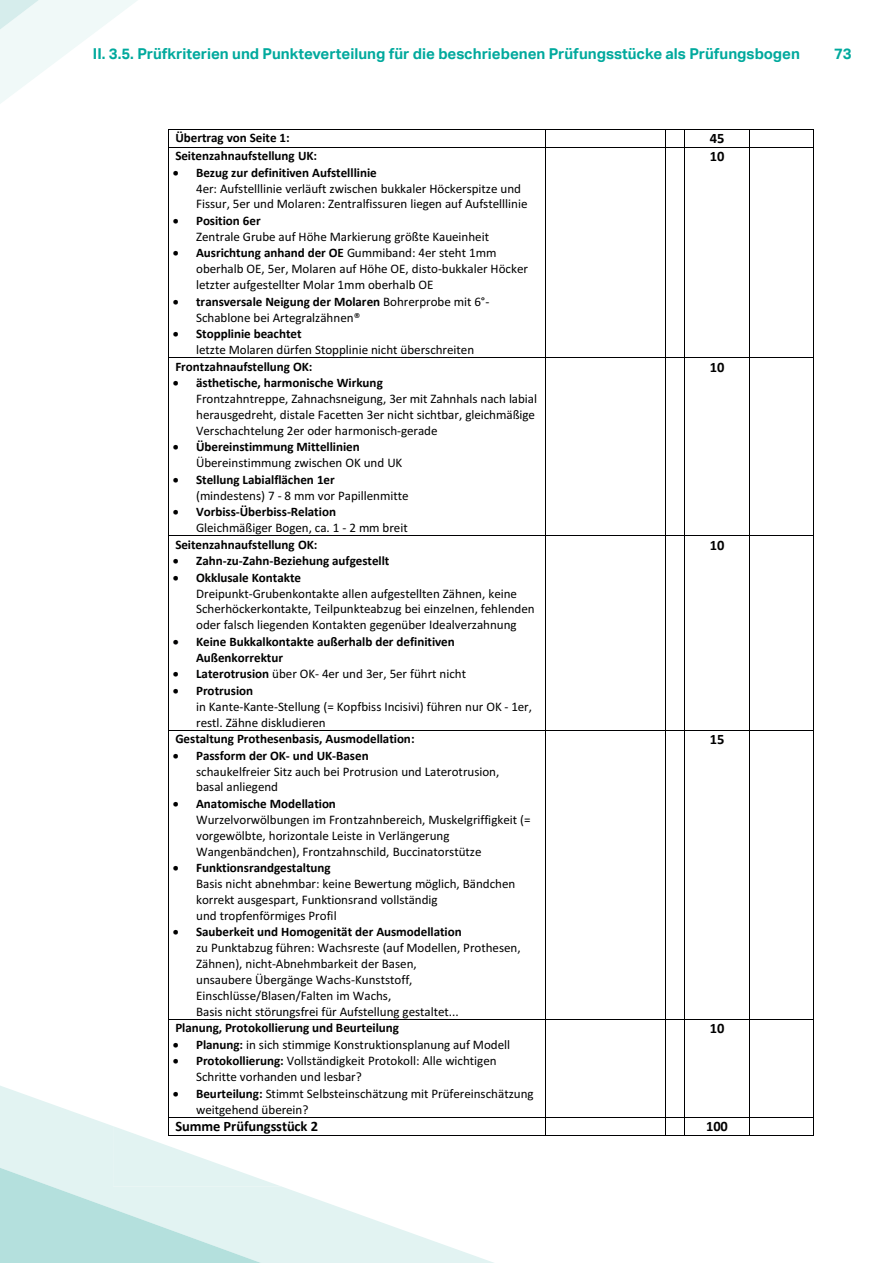
<style>
.page{position:relative;width:893px;height:1263px;background:#fff}
.page>*{position:absolute;margin:0;border:0;box-sizing:border-box;transform-origin:0 0}
.t1{font:700 15px "Aktiv Grotesk";color:#00a99d}
.t2{font:700 14.4px "Calibri";color:#000001}
.t3{font:13.05px/15.9px "Calibri";color:#000001}
.t4{font:700 13.05px/15.9px "Calibri";letter-spacing:-.005em;color:#000001}
.s1{font-weight:700}
</style>
<div class="page">
<hr style="left:169px;top:129px;width:376px;height:1px;background:#000001">
<hr style="left:546px;top:129px;width:120px;height:1px;background:#000001">
<hr style="left:685px;top:129px;width:64px;height:1px;background:#000001">
<hr style="left:749px;top:129px;width:64px;height:1px;background:#000001">
<svg style="left:168px;top:129px;width:1px;height:19px"></svg>
<hr style="left:169px;top:147px;width:376px;height:1px;background:#000001">
<svg style="left:545px;top:129px;width:1px;height:19px"></svg>
<hr style="left:546px;top:147px;width:120px;height:1px;background:#000001">
<svg style="left:666px;top:129px;width:19px;height:19px"></svg>
<hr style="left:685px;top:147px;width:64px;height:1px;background:#000001">
<svg style="left:749px;top:130px;width:1px;height:17px"></svg>
<hr style="left:749px;top:147px;width:64px;height:1px;background:#000001">
<svg style="left:813px;top:129px;width:1px;height:19px"></svg>
<hr style="left:168px;top:148px;width:1px;height:209px;background:#000001">
<hr style="left:545px;top:148px;width:1px;height:209px;background:#000001">
<hr style="left:666px;top:148px;width:1px;height:209px;background:#000001">
<hr style="left:684px;top:148px;width:1px;height:209px;background:#000001">
<hr style="left:749px;top:148px;width:1px;height:209px;background:#000001">
<hr style="left:813px;top:148px;width:1px;height:209px;background:#000001">
<hr style="left:169px;top:357px;width:376px;height:1px;background:#000001">
<hr style="left:546px;top:357px;width:120px;height:1px;background:#000001">
<svg style="left:666px;top:357px;width:19px;height:1px"></svg>
<hr style="left:685px;top:357px;width:64px;height:1px;background:#000001">
<hr style="left:749px;top:357px;width:64px;height:1px;background:#000001">
<hr style="left:168px;top:358px;width:1px;height:177px;background:#000001">
<hr style="left:545px;top:358px;width:1px;height:177px;background:#000001">
<hr style="left:666px;top:358px;width:1px;height:177px;background:#000001">
<hr style="left:684px;top:358px;width:1px;height:177px;background:#000001">
<hr style="left:749px;top:358px;width:1px;height:177px;background:#000001">
<hr style="left:813px;top:358px;width:1px;height:177px;background:#000001">
<hr style="left:169px;top:535px;width:376px;height:1px;background:#000001">
<hr style="left:546px;top:535px;width:120px;height:1px;background:#000001">
<svg style="left:666px;top:535px;width:19px;height:1px"></svg>
<hr style="left:685px;top:535px;width:64px;height:1px;background:#000001">
<hr style="left:749px;top:535px;width:64px;height:1px;background:#000001">
<hr style="left:168px;top:536px;width:1px;height:194px;background:#000001">
<hr style="left:545px;top:536px;width:1px;height:194px;background:#000001">
<hr style="left:666px;top:536px;width:1px;height:194px;background:#000001">
<hr style="left:684px;top:536px;width:1px;height:194px;background:#000001">
<hr style="left:749px;top:536px;width:1px;height:194px;background:#000001">
<hr style="left:813px;top:536px;width:1px;height:194px;background:#000001">
<hr style="left:169px;top:730px;width:376px;height:1px;background:#000001">
<hr style="left:546px;top:730px;width:120px;height:1px;background:#000001">
<svg style="left:666px;top:730px;width:19px;height:1px"></svg>
<hr style="left:685px;top:730px;width:64px;height:1px;background:#000001">
<hr style="left:749px;top:730px;width:64px;height:1px;background:#000001">
<hr style="left:168px;top:731px;width:1px;height:288px;background:#000001">
<hr style="left:545px;top:731px;width:1px;height:288px;background:#000001">
<hr style="left:666px;top:731px;width:1px;height:288px;background:#000001">
<hr style="left:684px;top:731px;width:1px;height:288px;background:#000001">
<hr style="left:749px;top:731px;width:1px;height:288px;background:#000001">
<hr style="left:813px;top:731px;width:1px;height:288px;background:#000001">
<hr style="left:169px;top:1019px;width:376px;height:1px;background:#000001">
<hr style="left:546px;top:1019px;width:120px;height:1px;background:#000001">
<svg style="left:666px;top:1019px;width:19px;height:1px"></svg>
<hr style="left:685px;top:1019px;width:64px;height:1px;background:#000001">
<hr style="left:749px;top:1019px;width:64px;height:1px;background:#000001">
<hr style="left:168px;top:1020px;width:1px;height:97px;background:#000001">
<hr style="left:545px;top:1020px;width:1px;height:97px;background:#000001">
<hr style="left:666px;top:1020px;width:1px;height:97px;background:#000001">
<hr style="left:684px;top:1020px;width:1px;height:97px;background:#000001">
<hr style="left:749px;top:1020px;width:1px;height:97px;background:#000001">
<hr style="left:813px;top:1020px;width:1px;height:97px;background:#000001">
<hr style="left:169px;top:1117px;width:376px;height:1px;background:#000001">
<hr style="left:546px;top:1117px;width:120px;height:1px;background:#000001">
<hr style="left:685px;top:1117px;width:64px;height:1px;background:#000001">
<hr style="left:749px;top:1117px;width:64px;height:1px;background:#000001">
<hr style="left:169px;top:1135px;width:376px;height:1px;background:#000001">
<svg style="left:545px;top:1117px;width:1px;height:19px"></svg>
<hr style="left:546px;top:1135px;width:120px;height:1px;background:#000001">
<svg style="left:666px;top:1117px;width:19px;height:19px"></svg>
<hr style="left:685px;top:1135px;width:64px;height:1px;background:#000001">
<svg style="left:749px;top:1118px;width:1px;height:17px"></svg>
<hr style="left:749px;top:1135px;width:64px;height:1px;background:#000001">
<svg style="left:813px;top:1117px;width:1px;height:19px"></svg>
<svg style="left:0;top:0;width:137px;height:104px"></svg>
<svg style="left:0;top:1086px;width:494px;height:177px"></svg>
<svg style="left:0;top:1117px;width:296px;height:146px"></svg>
<p class="t1" style="left:93px;top:45px;width:708px">II. 3.5. Prüfkriterien und Punkteverteilung für die beschriebenen Prüfungsstücke als Prüfungsbogen</p>
<p class="t1" style="left:834px;top:45px;width:19px">73</p>
<p class="t4" style="left:175px;top:130px;width:116px">Übertrag von Seite 1:</p>
<p class="t2" style="left:710px;top:128px;width:16px">45</p>
<p class="t4" style="left:175px;top:148px;width:143px">Seitenzahnaufstellung UK:</p>
<p class="t3" style="left:196px;top:164px;width:333px;text-indent:-23px">• <span class="s1">Bezug zur definitiven Aufstelllinie<br></span>4er: Aufstelllinie verläuft zwischen bukkaler Höckerspitze und<br>Fissur, 5er und Molaren: Zentralfissuren liegen auf Aufstelllinie</p>
<p class="t3" style="left:196px;top:212px;width:294px;text-indent:-23px">• <span class="s1">Position 6er<br></span>Zentrale Grube auf Höhe Markierung größte Kaueinheit</p>
<p class="t3" style="left:196px;top:245px;width:333px;text-indent:-23px">• <span class="s1">Ausrichtung anhand der OE</span> Gummiband: 4er steht 1mm oberhalb OE, 5er, Molaren auf Höhe OE, disto-bukkaler Höcker letzter aufgestellter Molar 1mm oberhalb OE</p>
<p class="t3" style="left:196px;top:293px;width:295px;text-indent:-23px">• <span class="s1">transversale Neigung der Molaren</span> Bohrerprobe mit 6°-<br>Schablone bei Artegralzähnen®</p>
<p class="t3" style="left:196px;top:325px;width:280px;text-indent:-23px">• <span class="s1">Stopplinie beachtet<br></span>letzte Molaren dürfen Stopplinie nicht überschreiten</p>
<p class="t2" style="left:710px;top:146px;width:16px">10</p>
<p class="t4" style="left:175px;top:358px;width:139px">Frontzahnaufstellung OK:</p>
<p class="t3" style="left:196px;top:374px;width:342px;text-indent:-23px">• <span class="s1">ästhetische, harmonische Wirkung<br></span>Frontzahntreppe, Zahnachsneigung, 3er mit Zahnhals nach labial herausgedreht, distale Facetten 3er nicht sichtbar, gleichmäßige Verschachtelung 2er oder harmonisch-gerade</p>
<p class="t3" style="left:196px;top:439px;width:208px;text-indent:-23px">• <span class="s1">Übereinstimmung Mittellinien<br></span>Übereinstimmung zwischen OK und UK</p>
<p class="t3" style="left:196px;top:471px;width:214px;text-indent:-23px">• <span class="s1">Stellung Labialflächen 1er<br></span>(mindestens) 7 - 8 mm vor Papillenmitte</p>
<p class="t3" style="left:196px;top:503px;width:213px;text-indent:-23px">• <span class="s1">Vorbiss-Überbiss-Relation<br></span>Gleichmäßiger Bogen, ca. 1 - 2 mm breit</p>
<p class="t4" style="left:175px;top:536px;width:144px">Seitenzahnaufstellung OK:</p>
<p class="t4" style="left:173px;top:553px;width:218px">• Zahn-zu-Zahn-Beziehung aufgestellt</p>
<p class="t3" style="left:196px;top:569px;width:340px;text-indent:-23px">• <span class="s1">Okklusale Kontakte<br></span>Dreipunkt-Grubenkontakte allen aufgestellten Zähnen, keine Scherhöckerkontakte, Teilpunkteabzug bei einzelnen, fehlenden oder falsch liegenden Kontakten gegenüber Idealverzahnung</p>
<p class="t4" style="left:196px;top:633px;width:260px;text-indent:-23px">• Keine Bukkalkontakte außerhalb der definitiven<br>Außenkorrektur</p>
<p class="t3" style="left:173px;top:665px;width:295px">• <span class="s1">Laterotrusion</span> über OK- 4er und 3er, 5er führt nicht</p>
<p class="t3" style="left:196px;top:682px;width:337px;text-indent:-23px">• <span class="s1">Protrusion<br></span>in Kante-Kante-Stellung (= Kopfbiss Incisivi) führen nur OK - 1er, restl. Zähne diskludieren</p>
<p class="t4" style="left:175px;top:731px;width:241px">Gestaltung Prothesenbasis, Ausmodellation:</p>
<p class="t3" style="left:196px;top:747px;width:305px;text-indent:-23px">• <span class="s1">Passform der OK- und UK-Basen<br></span>schaukelfreier Sitz auch bei Protrusion und Laterotrusion, basal anliegend</p>
<p class="t3" style="left:196px;top:795px;width:336px;text-indent:-23px">• <span class="s1">Anatomische Modellation<br></span>Wurzelvorwölbungen im Frontzahnbereich, Muskelgriffigkeit (= vorgewölbte, horizontale Leiste in Verlängerung Wangenbändchen), Frontzahnschild, Buccinatorstütze</p>
<p class="t3" style="left:196px;top:859px;width:321px;text-indent:-23px">• <span class="s1">Funktionsrandgestaltung<br></span>Basis nicht abnehmbar: keine Bewertung möglich, Bändchen korrekt ausgespart, Funktionsrand vollständig<br>und tropfenförmiges Profil</p>
<p class="t3" style="left:196px;top:923px;width:326px;text-indent:-23px">• <span class="s1">Sauberkeit und Homogenität der Ausmodellation<br></span>zu Punktabzug führen: Wachsreste (auf Modellen, Prothesen, Zähnen), nicht-Abnehmbarkeit der Basen,<br>unsaubere Übergänge Wachs-Kunststoff, Einschlüsse/Blasen/Falten im Wachs,<br>Basis nicht störungsfrei für Aufstellung gestaltet...</p>
<p class="t4" style="left:175px;top:1020px;width:225px">Planung, Protokollierung und Beurteilung</p>
<p class="t3" style="left:173px;top:1036px;width:339px">• <span class="s1">Planung:</span> in sich stimmige Konstruktionsplanung auf Modell</p>
<p class="t3" style="left:196px;top:1052px;width:302px;text-indent:-23px">• <span class="s1">Protokollierung:</span> Vollständigkeit Protokoll: Alle wichtigen<br>Schritte vorhanden und lesbar?</p>
<p class="t3" style="left:196px;top:1085px;width:339px;text-indent:-23px">• <span class="s1">Beurteilung:</span> Stimmt Selbsteinschätzung mit Prufereinschatzung weitgehend überein?</p>
<p class="t2" style="left:710px;top:357px;width:16px">10</p>
<p class="t2" style="left:710px;top:535px;width:16px">10</p>
<p class="t2" style="left:710px;top:729px;width:16px">15</p>
<p class="t2" style="left:710px;top:1018px;width:16px">10</p>
<p class="t2" style="left:175px;top:1116px;width:144px">Summe Prüfungsstück 2</p>
<p class="t2" style="left:706px;top:1116px;width:23px">100</p>
</div>
